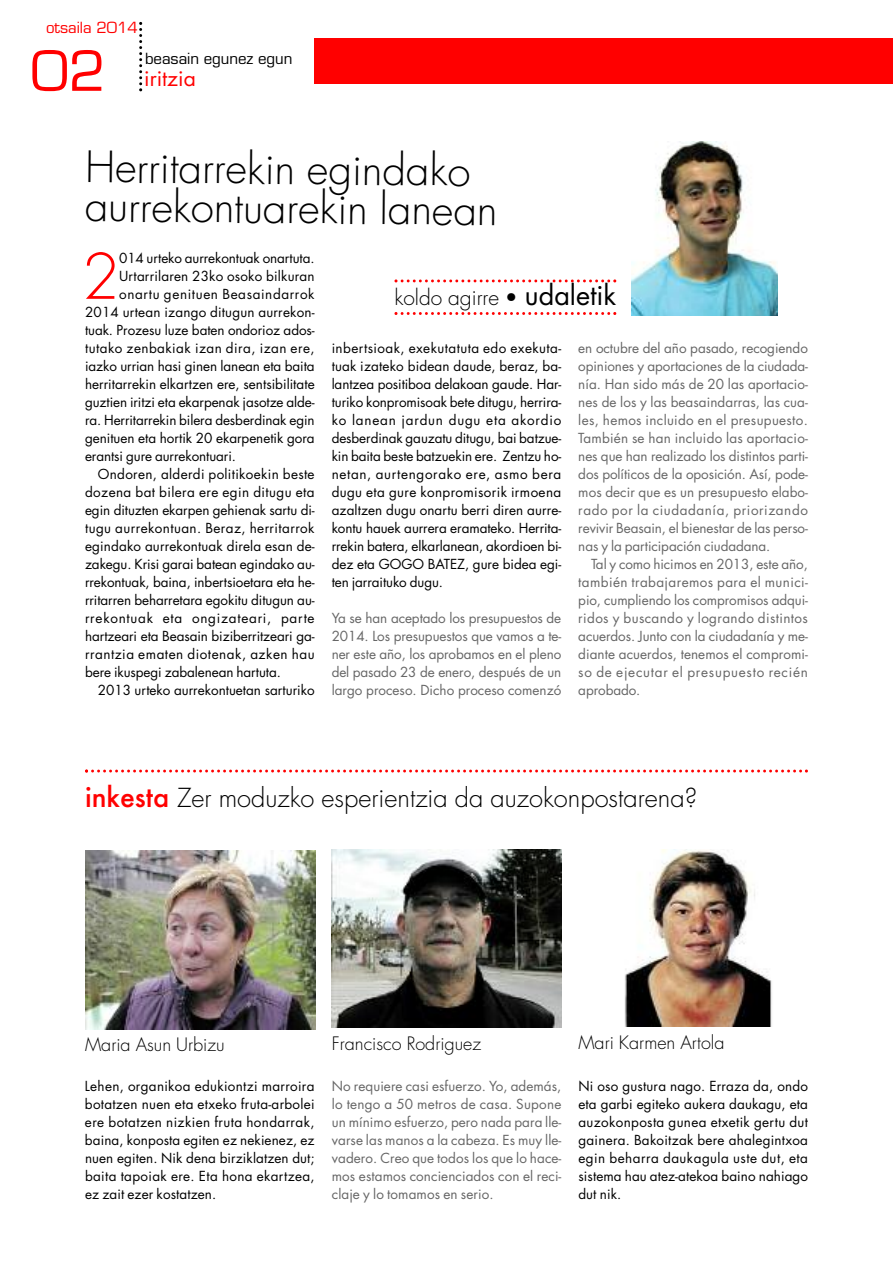
<style>
.page{position:relative;width:893px;height:1263px;background:#fff}
.page>*{position:absolute;margin:0;border:0;box-sizing:border-box;transform-origin:0 0}
.t1{font:300 61.2px "Futura";color:#f00}
.t2{font:54px "Eurostile";color:#f00}
.t3{font:300 42px/38.8px "Futura";color:#000}
.t4{font:300 25.5px "Futura";color:#000}
.t5{font:300 21px "Futura";color:#000}
.t6{font:21px "Futura";color:#f00}
.t7{font:300 18px "Futura";color:#000}
.t8{font:15px "Eurostile";color:#000}
.t9{font:15px "Eurostile";color:#f00}
.t10{font:13.5px/18px "Futura";color:#000;text-align:justify}
.t11{font:13.5px/18px "Futura";color:#666;text-align:justify}
.t12{font:13.5px "Futura";letter-spacing:.03em;color:#000}
.t13{font:13.5px "Futura";letter-spacing:.035em;color:#000}
.t14{font:13.5px "Futura";letter-spacing:.025em;color:#000}
.t15{font:13.5px "Futura";letter-spacing:.04em;color:#000}
.t16{font:13.5px "Futura";letter-spacing:.055em;color:#000}
.t17{font:13.5px "Futura";letter-spacing:.045em;color:#000}
.s1{font-weight:400}
.s2{font-weight:400;font-size:27px}
.s3{font-weight:500;font-size:27px;color:#f00}
</style>
<div class="page">
<svg style="left:394px;top:279px;width:222px;height:3px"></svg>
<svg style="left:394px;top:312px;width:222px;height:3px"></svg>
<img style="left:632px;top:142px;width:145px;height:174px">
<svg style="left:85px;top:769px;width:723px;height:3px"></svg>
<svg style="left:139px;top:22px;width:3px;height:69px"></svg>
<div style="left:315px;top:38px;width:578px;height:45px;background:#f00"></div>
<img style="left:86px;top:851px;width:229px;height:178px">
<img style="left:624px;top:849px;width:148px;height:178px">
<img style="left:332px;top:849px;width:229px;height:179px">
<p class="t9" style="left:46px;top:21px;width:93px">otsaila 2014</p>
<h2 class="t2" style="left:31px;top:50px;width:76px">02</h2>
<p class="t8" style="left:145px;top:52px;width:149px">beasain egunez egun</p>
<h3 class="t6" style="left:144px;top:69px;width:53px">iritzia</h3>
<h3 class="t3" style="left:86px;top:150px;width:414px;rotate:1deg">Herritarrekin egindako aurrekontuarekin lanean</h3>
<h1 class="t1" style="left:82px;top:248px;width:39px">2</h1>
<p class="t10" style="left:119px;top:250px;width:197px">014 urteko aurrekontuak onartuta.</p>
<p class="t10" style="left:119px;top:268px;width:197px">Urtarrilaren 23ko osoko bilkuran</p>
<p class="t17" style="left:119px;top:288px;width:197px">onartu genituen Beasaindarrok</p>
<p class="t10" style="left:85px;top:304px;width:231px">2014 urtean izango ditugun aurrekon-</p>
<p class="t10" style="left:85px;top:322px;width:231px">tuak. Prozesu luze baten ondorioz ados-</p>
<p class="t13" style="left:85px;top:342px;width:231px">tutako zenbakiak izan dira, izan ere,</p>
<p class="t10" style="left:85px;top:358px;width:231px">iazko urrian hasi ginen lanean eta baita</p>
<p class="t10" style="left:85px;top:376px;width:231px">herritarrekin elkartzen ere, sentsibilitate</p>
<p class="t10" style="left:85px;top:394px;width:231px">guztien iritzi eta ekarpenak jasotze alde-</p>
<p class="t10" style="left:85px;top:412px;width:231px">ra. Herritarrekin bilera desberdinak egin</p>
<p class="t10" style="left:85px;top:430px;width:231px">genituen eta hortik 20 ekarpenetik gora</p>
<p class="t10" style="left:85px;top:448px;width:152px">erantsi gure aurrekontuari.</p>
<p class="t14" style="left:98px;top:468px;width:218px">Ondoren, alderdi politikoekin beste</p>
<p class="t12" style="left:85px;top:486px;width:231px">dozena bat bilera ere egin ditugu eta</p>
<p class="t10" style="left:85px;top:502px;width:231px">egin dituzten ekarpen gehienak sartu di-</p>
<p class="t12" style="left:85px;top:522px;width:231px">tugu aurrekontuan. Beraz, herritarrok</p>
<p class="t10" style="left:85px;top:538px;width:231px">egindako aurrekontuak direla esan de-</p>
<p class="t10" style="left:85px;top:556px;width:231px">zakegu. Krisi garai batean egindako au-</p>
<p class="t10" style="left:85px;top:574px;width:231px">rrekontuak, baina, inbertsioetara eta he-</p>
<p class="t10" style="left:85px;top:592px;width:231px">rritarren beharretara egokitu ditugun au-</p>
<p class="t16" style="left:85px;top:612px;width:231px">rrekontuak eta ongizateari, parte</p>
<p class="t10" style="left:85px;top:628px;width:231px">hartzeari eta Beasain biziberritzeari ga-</p>
<p class="t15" style="left:85px;top:648px;width:231px">rrantzia ematen diotenak, azken hau</p>
<p class="t10" style="left:85px;top:664px;width:197px">bere ikuspegi zabalenean hartuta.</p>
<p class="t10" style="left:98px;top:682px;width:218px">2013 urteko aurrekontuetan sarturiko</p>
<h3 class="t5" style="left:394px;top:288px;width:223px">koldo agirre <span class="s1">•</span> <span class="s2">udaletik</span></h3>
<p class="t10" style="left:332px;top:340px;width:231px">inbertsioak, exekutatuta edo exekuta&shy;tuak izateko bidean daude, beraz, ba&shy;lantzea positiboa delakoan gaude. Har&shy;turiko konpromisoak bete ditugu, herrira&shy;ko lanean jardun dugu eta akordio desberdinak gauzatu ditugu, bai batzue&shy;kin baita beste batzuekin ere. Zentzu ho&shy;netan, aurtengorako ere, asmo bera dugu eta gure konpromisorik irmoena azaltzen dugu onartu berri diren aurre&shy;kontu hauek aurrera eramateko. Herrita&shy;rrekin batera, elkarlanean, akordioen bi&shy;dez eta GOGO BATEZ, gure bidea egi&shy;ten jarraituko dugu.</p>
<p class="t11" style="left:332px;top:610px;width:231px">Ya se han aceptado los presupuestos de 2014. Los presupuestos que vamos a te&shy;ner este año, los aprobamos en el pleno del pasado 23 de enero, después de un largo proceso. Dicho proceso comenzó</p>
<p class="t11" style="left:578px;top:340px;width:231px">en octubre del año pasado, recogiendo opiniones y aportaciones de la ciudada&shy;nía. Han sido más de 20 las aportacio&shy;nes de los y las beasaindarras, las cua&shy;les, hemos incluido en el presupuesto.<br>También se han incluido las aportacio&shy;nes que han realizado los distintos parti&shy;dos políticos de la oposición. Así, pode&shy;mos decir que es un presupuesto elabo&shy;rado por la ciudadanía, priorizando revivir Beasain, el bienestar de las perso&shy;nas y la participación ciudadana.</p>
<p class="t11" style="left:578px;top:556px;width:231px;text-indent:13px">Tal y como hicimos en 2013, este año, también trabajaremos para el munici&shy;pio, cumpliendo los compromisos adqui&shy;ridos y buscando y logrando distintos acuerdos. Junto con la ciudadanía y me&shy;diante acuerdos, tenemos el compromi&shy;so de ejecutar el presupuesto recién aprobado.</p>
<h3 class="t4" style="left:85px;top:785px;width:614px"><span class="s3">inkesta</span> Zer moduzko esperientzia da auzokonpostarena?</h3>
<h3 class="t7" style="left:85px;top:1036px;width:141px">Maria Asun Urbizu</h3>
<h3 class="t7" style="left:578px;top:1034px;width:148px">Mari Karmen Artola</h3>
<p class="t10" style="left:578px;top:1078px;width:231px">Ni oso gustura nago. Erraza da, ondo eta garbi egiteko aukera daukagu, eta auzokonposta gunea etxetik gertu dut gainera. Bakoitzak bere ahalegintxoa egin beharra daukagula uste dut, eta sistema hau atez-atekoa baino nahiago dut nik.</p>
<h3 class="t7" style="left:332px;top:1035px;width:151px">Francisco Rodriguez</h3>
<p class="t11" style="left:332px;top:1078px;width:231px">No requiere casi esfuerzo. Yo, además, lo tengo a 50 metros de casa. Supone un mínimo esfuerzo, pero nada para lle&shy;varse las manos a la cabeza. Es muy lle&shy;vadero. Creo que todos los que lo hace&shy;mos estamos concienciados con el reci&shy;claje y lo tomamos en serio.</p>
<p class="t10" style="left:85px;top:1078px;width:231px">Lehen, organikoa edukiontzi marroira botatzen nuen eta etxeko fruta-arbolei ere botatzen nizkien fruta hondarrak, baina, konposta egiten ez nekienez, ez nuen egiten. Nik dena birziklatzen dut; baita tapoiak ere. Eta hona ekartzea, ez zait ezer kostatzen.</p>
</div>
